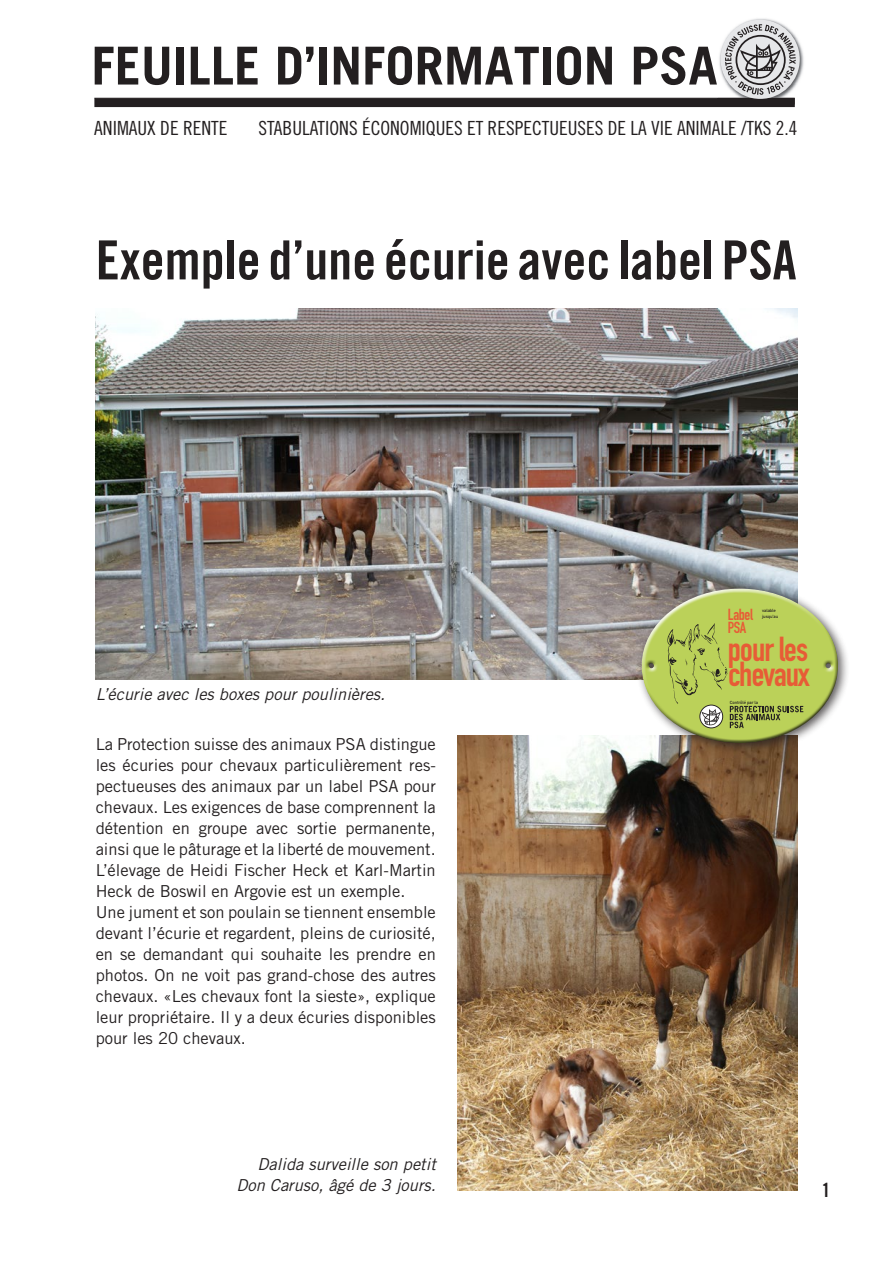
<style>
.page{position:relative;width:893px;height:1263px;background:#fff}
.page>*{position:absolute;margin:0;border:0;box-sizing:border-box;transform-origin:0 0}
.t1{font:54px "Trade Gothic Bold Cond Twenty";color:#231f20}
.t2{font:700 52.35px "Trade Gothic";color:#231f20}
.t3{font:34.2px/25.8px "DIN Engschrift Std";letter-spacing:-.025em;color:#e75c36}
.t4{font:19.5px "Trade Gothic Cond Eighteen";color:#231f20}
.t5{font:19.5px "Trade Gothic Bold Cond Twenty";color:#231f20}
.t6{font:16.5px/21px "Trade Gothic";color:#231f20}
.t7{font:italic 16.5px/21px "Trade Gothic";color:#231f20;text-align:right}
.t8{font:15.75px/13.4px "DIN Engschrift Std";letter-spacing:-.025em;color:#e75c36}
.t9{font:500 4.5px/5.4px "DIN";letter-spacing:-.025em;color:#231f20}
</style>
<div class="page">
<img style="left:741px;top:18px;width:63px;height:67px">
<div style="left:721px;top:20px;width:79px;height:79px;background:#e6e7e9;border-radius:50%"></div>
<svg style="left:94px;top:24px;width:702px;height:83px"></svg>
<img style="left:96px;top:309px;width:701px;height:370px">
<img style="left:457px;top:736px;width:340px;height:455px">
<div style="left:636px;top:583px;width:214px;height:172px;background:#231f20;opacity:.75"></div>
<svg style="left:639px;top:588px;width:195px;height:109px;background:#b7c085"></svg>
<div style="left:644px;top:620px;width:195px;height:124px;background:#231f20;opacity:.75"></div>
<h2 class="t2" style="left:91px;top:34px;width:628px">FEUILLE D’INFORMATION PSA</h2>
<p class="t4" style="left:94px;top:117px;width:135px">ANIMAUX DE RENTE</p>
<p class="t4" style="left:258px;top:117px;width:540px">STABULATIONS ÉCONOMIQUES ET RESPECTUEUSES DE LA VIE ANIMALE /TKS 2.4</p>
<h1 class="t1" style="left:96px;top:227px;width:702px">Exemple d’une écurie avec label PSA</h1>
<p class="t7" style="left:96px;top:683px;width:291px">L’écurie avec les boxes pour poulinières.</p>
<p class="t6" style="left:96px;top:733px;width:342px">La Protection suisse des animaux PSA distingue les écuries pour chevaux particulièrement res&shy;pectueuses des animaux par un label PSA pour chevaux. Les exigences de base comprennent la détention en groupe avec sortie permanente, ainsi que le pâturage et la liberté de mouvement.<br>L’élevage de Heidi Fischer Heck et Karl-Martin Heck de Boswil en Argovie est un exemple.<br>Une jument et son poulain se tiennent ensemble devant l’écurie et regardent, pleins de curiosité, en se demandant qui souhaite les prendre en photos. On ne voit pas grand-chose des autres chevaux. «Les chevaux font la sieste», explique leur propriétaire. Il y a deux écuries disponibles pour les 20 chevaux.</p>
<p class="t7" style="left:237px;top:1153px;width:201px">Dalida surveille son petit<br>Don Caruso, âgé de 3 jours.</p>
<p class="t8" style="left:728px;top:608px;width:27px">Label<br>PSA</p>
<p class="t9" style="left:762px;top:608px;width:18px">valable jusqu'au</p>
<h3 class="t3" style="left:728px;top:636px;width:83px">pour les chevaux</h3>
<p class="t9" style="left:730px;top:699px;width:30px">Contrôlé par la</p>
<p class="t5" style="left:822px;top:1178px;width:10px">1</p>
</div>
